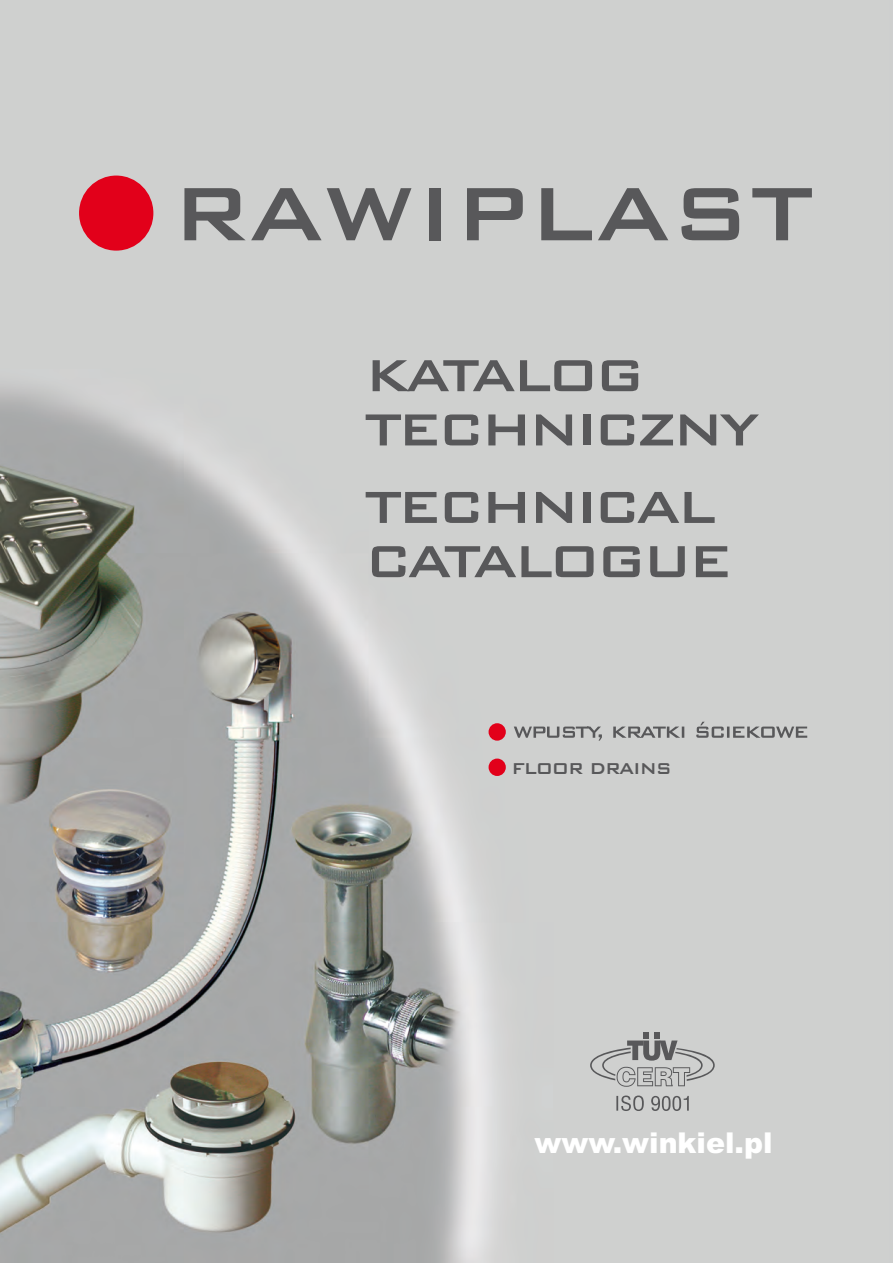
<style>
.page{position:relative;width:893px;height:1263px;background:#fff}
.page>*{position:absolute;margin:0;border:0;box-sizing:border-box;transform-origin:0 0}
.t1{font:500 100.95px "Bank Gothic BT";letter-spacing:-.01em;color:#58585a}
.t2{font:500 60px/54.3px "Bank Gothic BT";letter-spacing:-.08em;color:#58585a}
.t3{font:900 28.8px "Arial";color:#fff}
.t4{font:500 21px "Bank Gothic BT";letter-spacing:-.06em;color:#58585a;scale:.94 1}
</style>
<div class="page">
<img style="left:0;top:0;width:893px;height:1263px">
<div style="left:643px;top:1032px;width:6px;height:7px;background:#58585a"></div>
<div style="left:654px;top:1032px;width:6px;height:7px;background:#58585a"></div>
<svg style="left:590px;top:1040px;width:125px;height:47px"></svg>
<svg style="left:616px;top:1095px;width:73px;height:16px"></svg>
<svg style="left:514px;top:722px;width:293px;height:19px"></svg>
<div style="left:79px;top:176px;width:74px;height:75px;background:#e2001a;border-radius:50%"></div>
<div style="left:489px;top:723px;width:17px;height:18px;background:#e2001a;border-radius:50%"></div>
<div style="left:489px;top:758px;width:17px;height:18px;background:#e2001a;border-radius:50%"></div>
<h1 class="t1" style="left:171px;top:164px;width:644px">RAWIPLAST</h1>
<p class="t2" style="left:365px;top:348px;width:396px">KATALOG<br>TECHNICZNY</p>
<p class="t2" style="left:365px;top:480px;width:370px">TECHNICAL<br>CATALOGUE</p>
<p class="t4" style="left:511px;top:758px;width:172px">FLOOR DRAINS</p>
<p class="t3" style="left:535px;top:1132px;width:239px">www.winkiel.pl</p>
</div>
